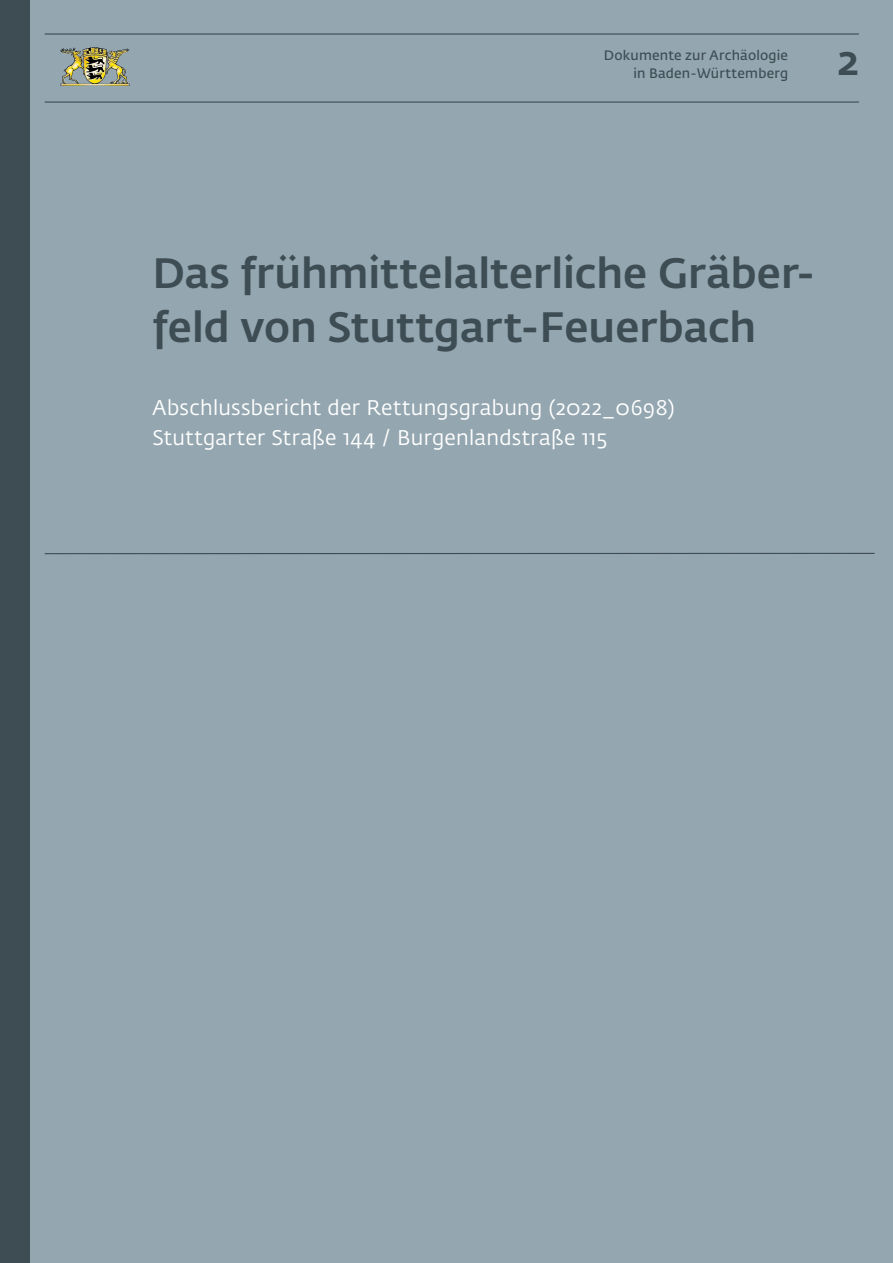
<style>
.page{position:relative;width:893px;height:1263px;background:#94a6b0}
.page>*{position:absolute;margin:0;border:0;box-sizing:border-box;transform-origin:0 0}
.Headline_20pt{font:500 42px/54.4px "Fedra Sans Pro";color:#3e4d54}
.Headline_20pt-2{font:500 41.55px "Fedra Sans Pro";color:#3e4d54}
.Headline_20pt-3{font:21px/30px "Fedra Sans Pro";letter-spacing:.015em;color:#fff}
.t1{font:600 13.5px/18px "Fedra Sans Pro";letter-spacing:.015em;color:#3e4d54;text-align:right}
</style>
<div class="page">
<hr style="left:45px;top:553px;width:830px;height:1px;background:#3e4d54">
<div style="left:0;top:0;width:30px;height:1263px;background:#3e4d54"></div>
<hr style="left:45px;top:33px;width:814px;height:2px;background:#3e4d54">
<hr style="left:45px;top:101px;width:814px;height:2px;background:#3e4d54">
<img style="left:60px;top:48px;width:70px;height:38px">
<p class="t1" style="left:604px;top:45px;width:186px">Dokumente zur Archäologie in Baden-Württemberg</p>
<p class="Headline_20pt-2" style="left:837px;top:29px;width:23px">2</p>
<p class="Headline_20pt" style="left:152px;top:243px;width:664px">Das frühmittelalterliche Gräber&shy;feld von Stuttgart-Feuerbach</p>
<p class="Headline_20pt-3" style="left:152px;top:392px;width:524px">Abschlussbericht der Rettungsgrabung (2022_0698)<br>Stuttgarter Straße 144 / Burgenlandstraße 115</p>
</div>
